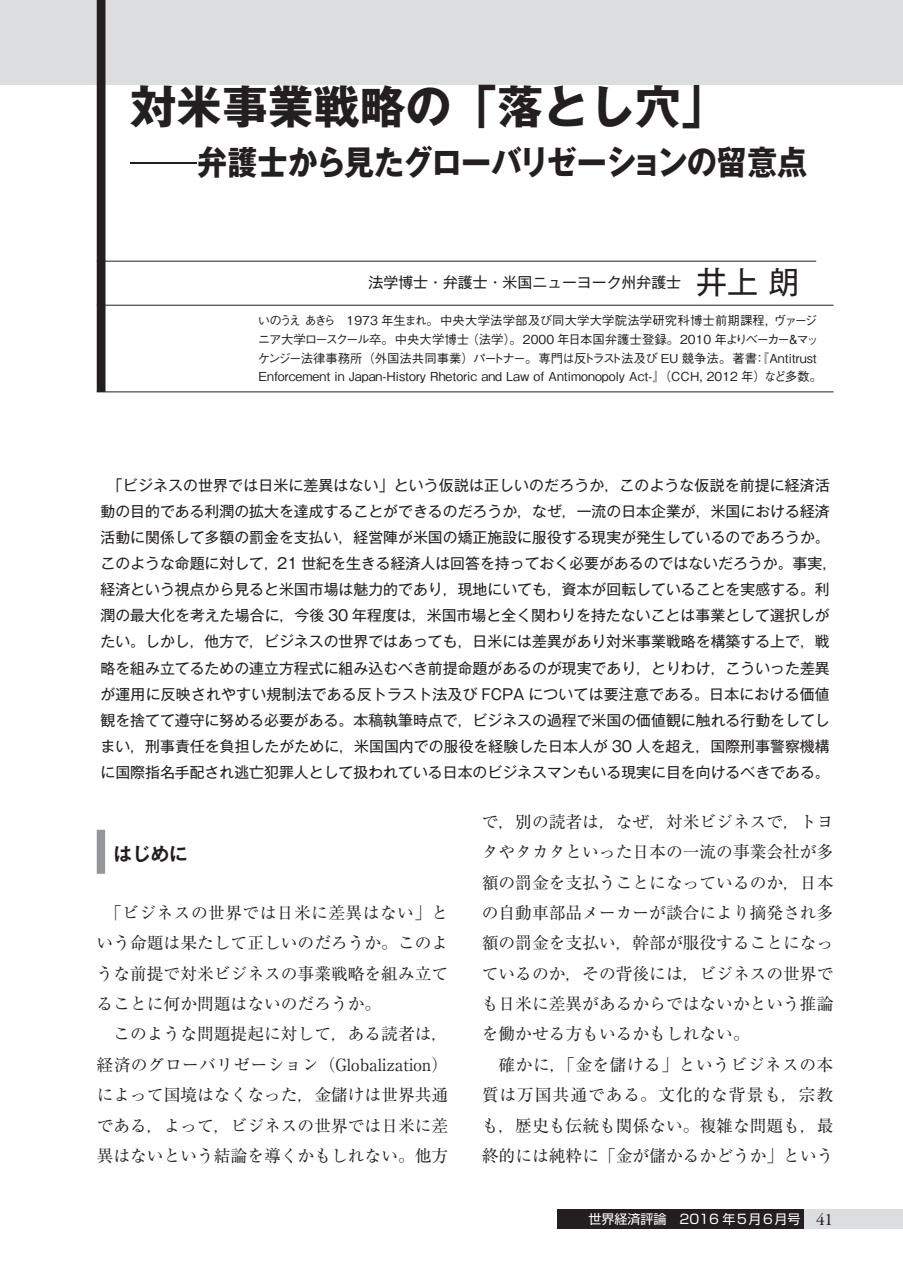
<style>
.page{position:relative;width:903px;height:1275px;background:#fff}
.page>*{position:absolute;margin:0;border:0;box-sizing:border-box;transform-origin:0 0}
.t1{font:700 45.85px "Gothic MB101 Pro";color:#231f20}
.t2{font:700 33.43px "Gothic MB101 Pro";letter-spacing:-.03em;color:#231f20;scale:.9 1}
.t3{font:700 18.55px "Gothic MB101 Pro De";color:#231f20}
.t4{font:16.8px/30.4px "Ryumin Pro";color:#231f20;text-align:justify}
.t5{font:14.88px/26.1px "Gothic MB101 Pro";color:#231f20;text-align:center}
.t6{font:12.95px "Shin Go Pro";color:#fff}
.t7{font:500 12.42px/18.6px "Gothic BBB Pro";color:#231f20}
.s1{font-weight:300}
.s2{font-size:30.97px}
.s3{font-family:"Garamond Premr Pro";font-size:17.32px;color:#231f20}
</style>
<div class="page">
<div style="left:0;top:0;width:903px;height:84px;background:#dcdddf"></div>
<div style="left:557px;top:1209px;width:247px;height:20px;background:#231f20"></div>
<div style="left:804px;top:1209px;width:99px;height:20px;background:#dcdddf"></div>
<hr style="left:97px;top:261px;width:719px;height:1px;background:#231f20">
<hr style="left:97px;top:305px;width:736px;height:1px;background:#231f20">
<hr style="left:97px;top:392px;width:736px;height:1px;background:#231f20">
<div style="left:97px;top:0;width:8px;height:392px;background:#231f20"></div>
<div style="left:97px;top:830px;width:8px;height:44px;background:#939598"></div>
<h1 class="t1" style="left:130px;top:69px;width:598px">対米事業戦略の「落とし穴」</h1>
<h2 class="t2" style="left:130px;top:135px;width:754px"><span class="s1">―</span>弁護士から見たグローバリゼーションの留意点</h2>
<p class="t5" style="left:369px;top:267px;width:432px">法学博士・弁護士・米国ニューヨーク州弁護士　<span class="s2">井上 朗</span></p>
<p class="t7" style="left:258px;top:310px;width:566px">いのうえ あきら　1973 年生まれ。中央大学法学部及び同大学大学院法学研究科博士前期課程，ヴァージニア大学ロースクール卒。中央大学博士（法学）。2000 年日本国弁護士登録。2010 年よりベーカー＆マッケンジー法律事務所（外国法共同事業）パートナー。専門は反トラスト法及び EU 競争法。著書：『Antitrust Enforcement in Japan-History Rhetoric and Law of Antimonopoly Act-』（CCH, 2012 年）など多数。</p>
<p class="t5" style="left:100px;top:470px;width:738px">「ビジネスの世界では日米に差異はない」という仮説は正しいのだろうか，このような仮説を前提に経済活動の目的である利潤の拡大を達成することができるのだろうか，なぜ，一流の日本企業が，米国における経済活動に関係して多額の罰金を支払い，経営陣が米国の矯正施設に服役する現実が発生しているのであろうか。このような命題に対して，21 世紀を生きる経済人は回答を持っておく必要があるのではないだろうか。事実，経済という視点から見ると米国市場は魅力的であり，現地にいても，資本が回転していることを実感する。利潤の最大化を考えた場合に，今後 30 年程度は，米国市場と全く関わりを持たないことは事業として選択しがたい。しかし，他方で，ビジネスの世界ではあっても，日米には差異があり対米事業戦略を構築する上で，戦略を組み立てるための連立方程式に組み込むべき前提命題があるのが現実であり，とりわけ，こういった差異が運用に反映されやすい規制法である反トラスト法及び FCPA については要注意である。日本における価値観を捨てて遵守に努める必要がある。本稿執筆時点で，ビジネスの過程で米国の価値観に触れる行動をしてしまい，刑事責任を負担したがために，米国国内での服役を経験した日本人が 30 人を超え，国際刑事警察機構に国際指名手配され逃亡犯罪人として扱われている日本のビジネスマンもいる現実に目を向けるべきである。</p>
<p class="t3" style="left:113px;top:839px;width:76px">はじめに</p>
<p class="t4" style="left:97px;top:896px;width:353px;text-indent:8px">「ビジネスの世界では日米に差異はない」という命題は果たして正しいのだろうか。このような前提で対米ビジネスの事業戦略を組み立てることに何か問題はないのだろうか。</p>
<p class="t4" style="left:97px;top:1018px;width:353px;text-indent:17px">このような問題提起に対して，ある読者は，経済のグローバリゼーション（Globalization）によって国境はなくなった，金儲けは世界共通である，よって，ビジネスの世界では日米に差異はないという結論を導くかもしれない。他方</p>
<p class="t4" style="left:482px;top:805px;width:353px">で，別の読者は，なぜ，対米ビジネスで，トヨタやタカタといった日本の一流の事業会社が多額の罰金を支払うことになっているのか，日本の自動車部品メーカーが談合により摘発され多額の罰金を支払い，幹部が服役することになっているのか，その背後には，ビジネスの世界でも日米に差異があるからではないかという推論を働かせる方もいるかもしれない。</p>
<p class="t4" style="left:482px;top:1048px;width:353px;text-indent:17px">確かに，「金を儲ける」というビジネスの本質は万国共通である。文化的な背景も，宗教も，歴史も伝統も関係ない。複雑な問題も，最終的には純粋に「金が儲かるかどうか」という</p>
<p class="t6" style="left:588px;top:1208px;width:246px">世界経済評論　2016 年５月６月号 <span class="s3">41</span></p>
</div>
